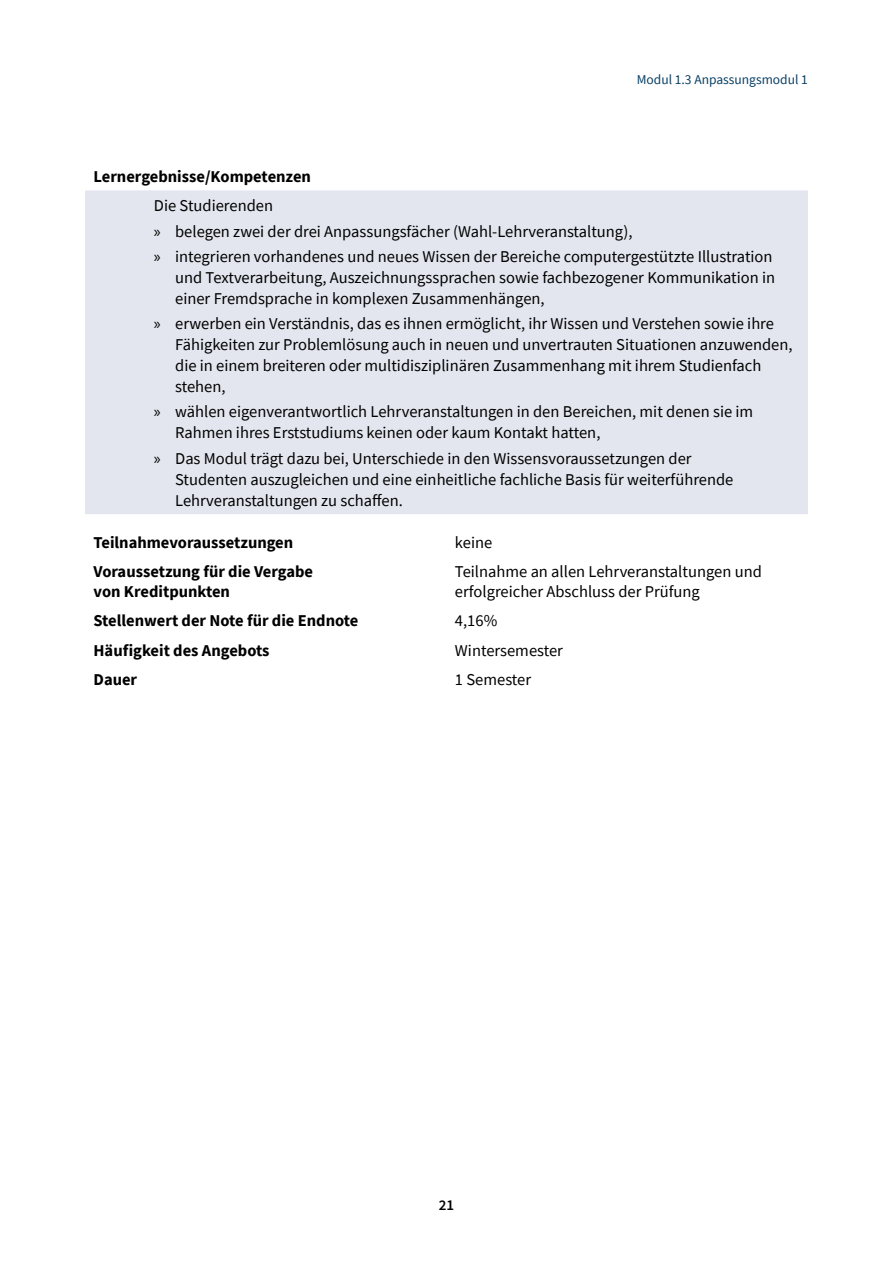
<style>
.page{position:relative;width:893px;height:1263px;background:#fff}
.page>*{position:absolute;margin:0;border:0;box-sizing:border-box;transform-origin:0 0}
.t1{font:16.5px/21px "Source Sans Pro";color:#000}
.t2{font:700 16.5px/19.8px "Source Sans Pro";color:#000}
.t3{font:600 15px "Source Sans Pro";color:#000}
.t4{font:13.5px "Source Sans Pro";color:#083f65}
.s1{font-family:"Myriad Pro"}
</style>
<div class="page">
<div style="left:85px;top:190px;width:723px;height:324px;background:#e3e6ee"></div>
<p class="t4" style="left:637px;top:71px;width:173px">Modul 1.3 Anpassungsmodul 1</p>
<p class="t2" style="left:94px;top:166px;width:219px">Lernergebnisse/Kompetenzen</p>
<p class="t1" style="left:154px;top:193px;width:620px;line-height:25.2px">Die Studierenden<br><span class="s1">»</span> belegen zwei der drei Anpassungsfächer (Wahl-Lehrveranstaltung),<br><span class="s1">»</span> integrieren vorhandenes und neues Wissen der Bereiche computergestützte Illustration</p>
<p class="t1" style="left:175px;top:267px;width:601px">und Textverarbeitung, Auszeichnungssprachen sowie fachbezogener Kommunikation in einer Fremdsprache in komplexen Zusammenhängen,</p>
<p class="t1" style="left:175px;top:313px;width:619px;text-indent:-21px"><span class="s1">»</span> erwerben ein Verständnis, das es ihnen ermöglicht, ihr Wissen und Verstehen sowie ihre Fähigkeiten zur Problemlösung auch in neuen und unvertrauten Situationen anzuwenden, die in einem breiteren oder multidisziplinären Zusammenhang mit ihrem Studienfach stehen,</p>
<p class="t1" style="left:175px;top:401px;width:580px;text-indent:-21px"><span class="s1">»</span> wählen eigenverantwortlich Lehrveranstaltungen in den Bereichen, mit denen sie im<br>Rahmen ihres Erststudiums keinen oder kaum Kontakt hatten,</p>
<p class="t1" style="left:175px;top:447px;width:560px;text-indent:-21px"><span class="s1">»</span> Das Modul trägt dazu bei, Unterschiede in den Wissensvoraussetzungen der<br>Studenten auszugleichen und eine einheitliche fachliche Basis für weiterführende<br>Lehrveranstaltungen zu schaffen.</p>
<p class="t2" style="left:94px;top:532px;width:201px">Teilnahmevoraussetzungen</p>
<p class="t1" style="left:455px;top:532px;width:39px">keine</p>
<p class="t2" style="left:94px;top:561px;width:221px">Voraussetzung für die Vergabe von Kreditpunkten</p>
<p class="t1" style="left:455px;top:562px;width:308px;line-height:19.8px">Teilnahme an allen Lehrveranstaltungen und erfolgreicher Abschluss der Prüfung</p>
<p class="t2" style="left:94px;top:611px;width:266px">Stellenwert der Note für die Endnote</p>
<p class="t1" style="left:455px;top:610px;width:44px">4,16%</p>
<p class="t2" style="left:94px;top:640px;width:177px">Häufigkeit des Angebots</p>
<p class="t1" style="left:455px;top:640px;width:110px">Wintersemester</p>
<p class="t2" style="left:94px;top:669px;width:45px">Dauer</p>
<p class="t1" style="left:455px;top:669px;width:78px">1 Semester</p>
<p class="t3" style="left:439px;top:1195px;width:17px">21</p>
</div>
